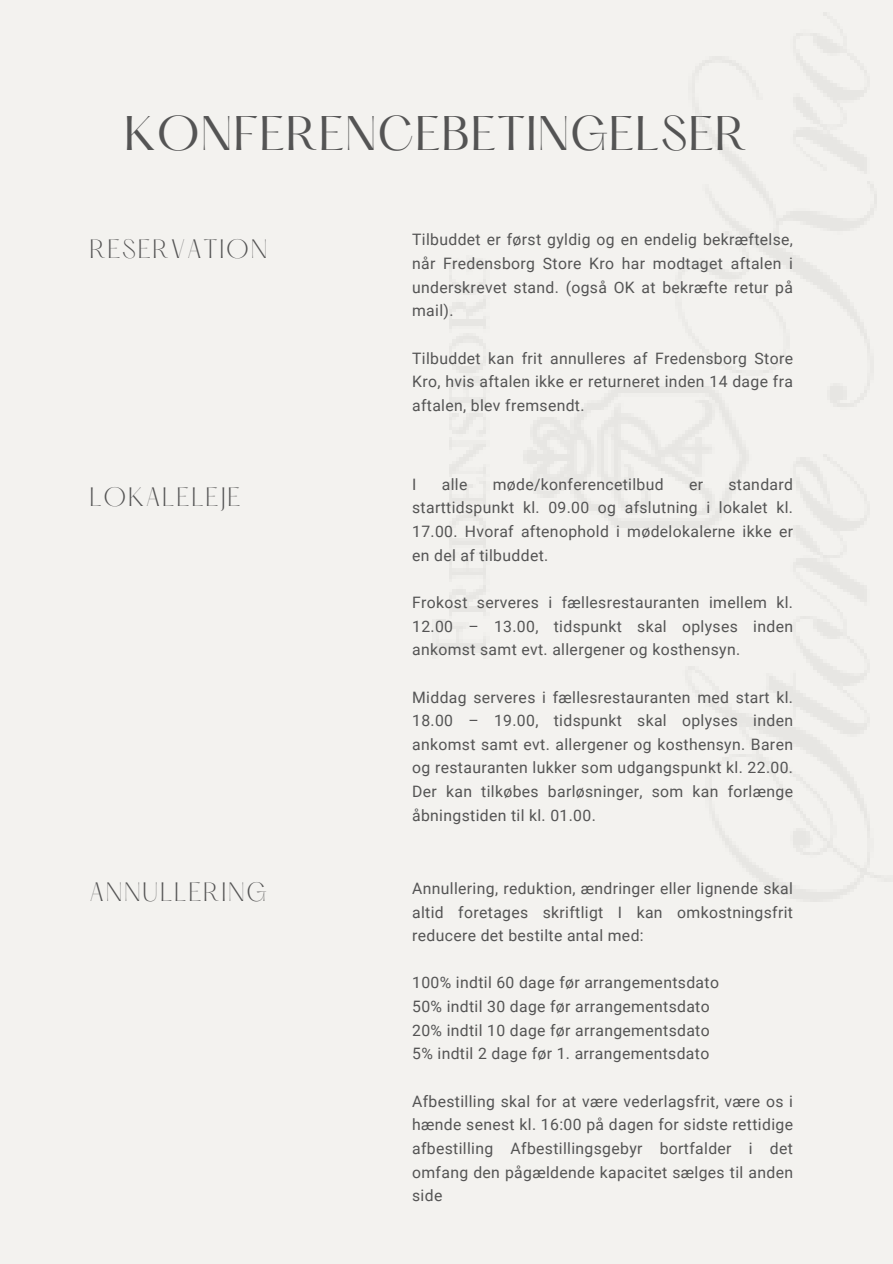
<style>
.page{position:relative;width:893px;height:1264px;background:#fff}
.page>*{position:absolute;margin:0;border:0;box-sizing:border-box;transform-origin:0 0}
.t1{font:42.45px "Hatton";letter-spacing:.02em;color:#545454}
.t2{font:300 23.25px "Hatton";letter-spacing:.075em;color:#545454}
.t3{font:15.75px/23.7px "Roboto";letter-spacing:.025em;color:#545454;text-align:justify}
</style>
<div class="page">
<div style="left:0;top:0;width:892px;height:1263px;background:#f3f2ef"></div>
<p class="t1" style="left:124px;top:114px;width:624px">KONFERENCEBETINGELSER</p>
<p class="t2" style="left:89px;top:238px;width:180px">RESERVATION</p>
<p class="t2" style="left:89px;top:486px;width:153px">LOKALELEJE</p>
<p class="t2" style="left:89px;top:880px;width:179px">ANNULLERING</p>
<p class="t3" style="left:412px;top:228px;width:382px">Tilbuddet er først gyldig og en endelig bekræftelse, når Fredensborg Store Kro har modtaget aftalen i underskrevet stand. (også OK at bekræfte retur på mail).</p>
<p class="t3" style="left:412px;top:346px;width:382px">Tilbuddet kan frit annulleres af Fredensborg Store Kro, hvis aftalen ikke er returneret inden 14 dage fra aftalen, blev fremsendt.</p>
<h1 class="t3" style="left:412px;top:472px;width:6px">I</h1>
<h1 class="t3" style="left:441px;top:472px;width:27px">alle</h1>
<h1 class="t3" style="left:492px;top:472px;width:172px">møde/konferencetilbud</h1>
<h1 class="t3" style="left:689px;top:472px;width:16px">er</h1>
<h1 class="t3" style="left:412px;top:472px;width:382px;text-indent:316px">standard starttidspunkt kl. 09.00 og afslutning i lokalet kl.<br>17.00. Hvoraf aftenophold i mødelokalerne ikke er en del af tilbuddet.</h1>
<h2 class="t3" style="left:412px;top:591px;width:382px">Frokost serveres i fællesrestauranten imellem kl.<br>12.00 – 13.00, tidspunkt skal oplyses inden ankomst samt evt. allergener og kosthensyn.</h2>
<h2 class="t3" style="left:412px;top:685px;width:382px">Middag serveres i fællesrestauranten med start kl.<br>18.00 – 19.00, tidspunkt skal oplyses inden ankomst samt evt. allergener og kosthensyn. Baren og restauranten lukker som udgangspunkt kl. 22.00.<br>Der kan tilkøbes barløsninger, som kan forlænge åbningstiden til kl. 01.00.</h2>
<p class="t3" style="left:412px;top:876px;width:382px">Annullering, reduktion, ændringer eller lignende skal altid foretages skriftligt I kan omkostningsfrit reducere det bestilte antal med:</p>
<p class="t3" style="left:412px;top:971px;width:308px">100% indtil 60 dage før arrangementsdato</p>
<p class="t3" style="left:412px;top:994px;width:299px">50% indtil 30 dage før arrangementsdato</p>
<p class="t3" style="left:412px;top:1018px;width:299px">20% indtil 10 dage før arrangementsdato</p>
<p class="t3" style="left:412px;top:1042px;width:298px">5% indtil 2 dage før 1. arrangementsdato</p>
<p class="t3" style="left:412px;top:1089px;width:382px">Afbestilling skal for at være vederlagsfrit, være os i hænde senest kl. 16:00 på dagen for sidste rettidige afbestilling Afbestillingsgebyr bortfalder i det omfang den pågældende kapacitet sælges til anden side</p>
</div>
